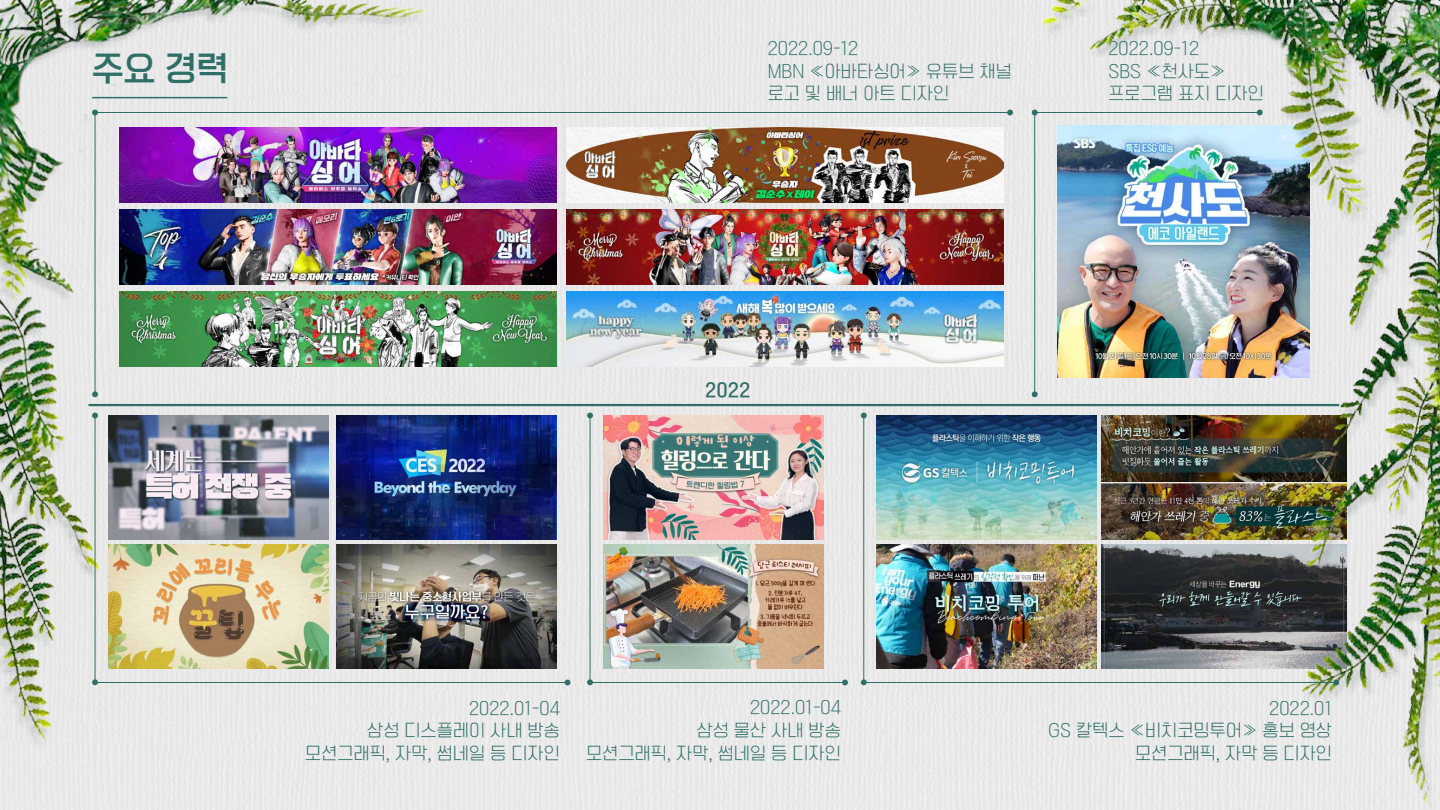
<style>
.page{position:relative;width:1440px;height:810px;background:#fff}
.page>*{position:absolute;margin:0;border:0;box-sizing:border-box;transform-origin:0 0}
.t1{font:32.25px "TT Omni Gothic B";color:#2f6f68}
.t2{font:17.25px "TT Omni Gothic B";color:#2f6f68}
.t3{font:16.5px/22.5px "TT Omni Gothic L";color:#2f6f68;text-align:right}
</style>
<div class="page">
<img style="left:0;top:0;width:1440px;height:810px">
<img style="left:1057px;top:125px;width:253px;height:252px">
<img style="left:120px;top:127px;width:436px;height:75px">
<img style="left:120px;top:209px;width:436px;height:76px">
<img style="left:567px;top:127px;width:436px;height:75px">
<img style="left:567px;top:209px;width:436px;height:76px">
<img style="left:567px;top:292px;width:436px;height:75px">
<img style="left:120px;top:292px;width:436px;height:75px">
<hr style="left:95px;top:112px;width:1px;height:282px;background:#2f6f68">
<hr style="left:95px;top:112px;width:915px;height:1px;background:#2f6f68">
<svg style="left:92px;top:110px;width:6px;height:5px"></svg>
<svg style="left:1007px;top:110px;width:6px;height:5px"></svg>
<svg style="left:92px;top:391px;width:6px;height:6px"></svg>
<hr style="left:1034px;top:112px;width:1px;height:282px;background:#2f6f68">
<hr style="left:1035px;top:112px;width:224px;height:1px;background:#2f6f68">
<svg style="left:1032px;top:110px;width:6px;height:5px"></svg>
<svg style="left:1257px;top:110px;width:6px;height:5px"></svg>
<svg style="left:1032px;top:391px;width:6px;height:6px"></svg>
<img style="left:603px;top:416px;width:221px;height:124px">
<img style="left:603px;top:545px;width:221px;height:124px">
<img style="left:876px;top:416px;width:220px;height:124px">
<img style="left:1102px;top:416px;width:244px;height:65px">
<img style="left:1102px;top:483px;width:244px;height:57px">
<img style="left:876px;top:545px;width:220px;height:124px">
<img style="left:1102px;top:545px;width:244px;height:124px">
<img style="left:336px;top:416px;width:221px;height:124px">
<img style="left:108px;top:416px;width:220px;height:124px">
<img style="left:108px;top:545px;width:220px;height:124px">
<img style="left:336px;top:545px;width:221px;height:124px">
<hr style="left:92px;top:97px;width:135px;height:1px;background:#2f6f68">
<hr style="left:88px;top:404px;width:1251px;height:2px;background:#2f6f68">
<hr style="left:95px;top:416px;width:1px;height:266px;background:#2f6f68">
<hr style="left:95px;top:682px;width:472px;height:1px;background:#2f6f68">
<svg style="left:92px;top:413px;width:6px;height:5px"></svg>
<svg style="left:565px;top:680px;width:5px;height:5px"></svg>
<svg style="left:92px;top:679px;width:6px;height:6px"></svg>
<hr style="left:863px;top:416px;width:1px;height:266px;background:#2f6f68">
<hr style="left:864px;top:682px;width:472px;height:1px;background:#2f6f68">
<svg style="left:861px;top:413px;width:6px;height:5px"></svg>
<svg style="left:1333px;top:680px;width:6px;height:5px"></svg>
<svg style="left:861px;top:679px;width:6px;height:6px"></svg>
<hr style="left:590px;top:416px;width:1px;height:266px;background:#2f6f68">
<hr style="left:590px;top:682px;width:255px;height:1px;background:#2f6f68">
<svg style="left:587px;top:413px;width:6px;height:5px"></svg>
<svg style="left:842px;top:680px;width:6px;height:5px"></svg>
<svg style="left:587px;top:679px;width:6px;height:6px"></svg>
<h1 class="t1" style="left:92px;top:52px;width:138px">주요 경력</h1>
<p class="t3" style="left:768px;top:38px;width:246px;text-align:left">2022.09-12<br>MBN ≪아바타싱어≫ 유튜브 채널 로고 및 배너 아트 디자인</p>
<p class="t3" style="left:1108px;top:38px;width:157px;text-align:left">2022.09-12<br>SBS ≪천사도≫ 프로그램 표지 디자인</p>
<p class="t2" style="left:705px;top:382px;width:47px">2022</p>
<p class="t3" style="left:305px;top:697px;width:256px">2022.01-04<br>삼성 디스플레이 사내 방송 모션그래픽, 자막, 썸네일 등 디자인</p>
<p class="t3" style="left:586px;top:697px;width:256px">2022.01-04<br>삼성 물산 사내 방송<br>모션그래픽, 자막, 썸네일 등 디자인</p>
<p class="t3" style="left:1048px;top:697px;width:285px">2022.01<br>GS 칼텍스 ≪비치코밍투어≫ 홍보 영상 모션그래픽, 자막 등 디자인</p>
</div>
